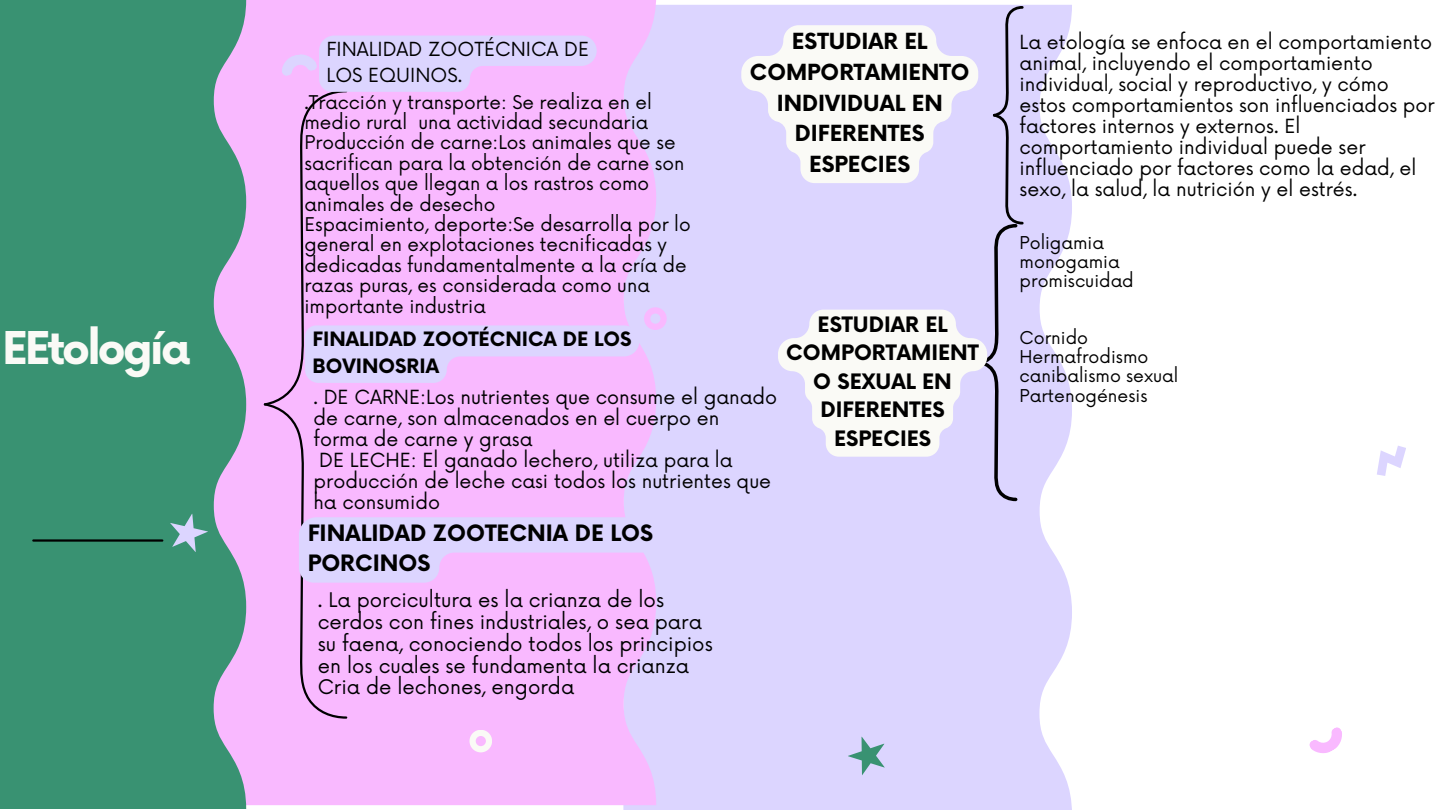
<style>
.page{position:relative;width:1440px;height:810px;background:#fff}
.page>*{position:absolute;margin:0;border:0;box-sizing:border-box;transform-origin:0 0}
.t1{font:700 44px "Now";letter-spacing:-.065em;color:#fafaf6}
.t2{font:700 22px/30.1px "Now";color:#000}
.t3{font:700 21.6px/30.8px "Now";color:#000;text-align:center}
.t4{font:700 20.7px/28.5px "Now";color:#000;text-align:center}
.t5{font:19.7px/21.7px "Now";color:#000}
.t6{font:700 19.3px/26.4px "Now";color:#000}
.t7{font:19px/21px "Now";color:#000}
.t8{font:18.9px/25.9px "Now";color:#000}
.t9{font:18.5px/20.4px "Now";color:#000}
.t10{font:17.2px "Now";color:#000}
</style>
<div class="page">
<div style="left:623px;top:5px;width:449px;height:805px;background:#dcd5ff"></div>
<div style="left:246px;top:0;width:410px;height:805px;background:#f9b9ff"></div>
<div style="left:0;top:0;width:246px;height:809px;background:#399272"></div>
<svg style="left:170px;top:513px;width:38px;height:39px"></svg>
<hr style="left:33px;top:539px;width:129px;height:3px;background:#000">
<svg style="left:469px;top:730px;width:23px;height:22px"></svg>
<svg style="left:1377px;top:446px;width:29px;height:30px"></svg>
<svg style="left:741px;top:5px;width:284px;height:498px"></svg>
<svg style="left:848px;top:736px;width:37px;height:39px"></svg>
<svg style="left:262px;top:36px;width:405px;height:684px;background:#f1befd"></svg>
<svg style="left:1309px;top:727px;width:33px;height:27px"></svg>
<p class="t1" style="left:2px;top:325px;width:190px">EEtología</p>
<p class="t3" style="left:750px;top:27px;width:221px">ESTUDIAR EL<br>COMPORTAMIENTO<br>INDIVIDUAL EN<br>DIFERENTES<br>ESPECIES</p>
<p class="t8" style="left:327px;top:37px;width:264px">FINALIDAD ZOOTÉCNICA DE<br>LOS EQUINOS.</p>
<h1 class="t9" style="left:304px;top:93px;width:388px">.Tracción y transporte: Se realiza en el medio rural una actividad secundaria Producción de carne:Los animales que se sacrifican para la obtención de carne son aquellos que llegan a los rastros como animales de desecho<br>Espacimiento, deporte:Se desarrolla por lo general en explotaciones tecnificadas y dedicadas fundamentalmente a la cría de razas puras, es considerada como una importante industria</h1>
<p class="t4" style="left:786px;top:311px;width:194px">ESTUDIAR EL<br>COMPORTAMIENT<br>O SEXUAL EN<br>DIFERENTES<br>ESPECIES</p>
<p class="t6" style="left:313px;top:327px;width:321px">FINALIDAD ZOOTÉCNICA DE LOS<br>BOVINOSRIA</p>
<h4 class="t7" style="left:313px;top:387px;width:465px">. DE CARNE:Los nutrientes que consume el ganado</h4>
<h4 class="t7" style="left:313px;top:408px;width:407px">de carne, son almacenados en el cuerpo en</h4>
<h4 class="t7" style="left:313px;top:429px;width:220px">forma de carne y grasa</h4>
<h4 class="t7" style="left:319px;top:450px;width:415px">DE LECHE: El ganado lechero, utiliza para la</h4>
<h4 class="t7" style="left:313px;top:471px;width:459px">producción de leche casi todos los nutrientes que</h4>
<h4 class="t7" style="left:313px;top:492px;width:128px">ha consumido</h4>
<p class="t2" style="left:308px;top:519px;width:347px">FINALIDAD ZOOTECNIA DE LOS<br>PORCINOS</p>
<p class="t5" style="left:318px;top:590px;width:397px">. La porcicultura es la crianza de los cerdos con fines industriales, o sea para su faena, conociendo todos los principios en los cuales se fundamenta la crianza Cria de lechones, engorda</p>
<p class="t7" style="left:1020px;top:32px;width:417px">La etología se enfoca en el comportamiento animal, incluyendo el comportamiento individual, social y reproductivo, y cómo estos comportamientos son influenciados por factores internos y externos. El comportamiento individual puede ser influenciado por factores como la edad, el sexo, la salud, la nutrición y el estrés.</p>
<p class="t10" style="left:1020px;top:233px;width:86px">Poligamia</p>
<h2 class="t10" style="left:1020px;top:252px;width:102px">monogamia</h2>
<p class="t10" style="left:1020px;top:271px;width:116px">promiscuidad</p>
<h2 class="t10" style="left:1020px;top:328px;width:70px">Cornido</h2>
<h5 class="t10" style="left:1020px;top:348px;width:130px">Hermafrodismo</h5>
<h5 class="t10" style="left:1020px;top:367px;width:160px">canibalismo sexual</h5>
<p class="t10" style="left:1020px;top:386px;width:129px">Partenogénesis</p>
</div>
